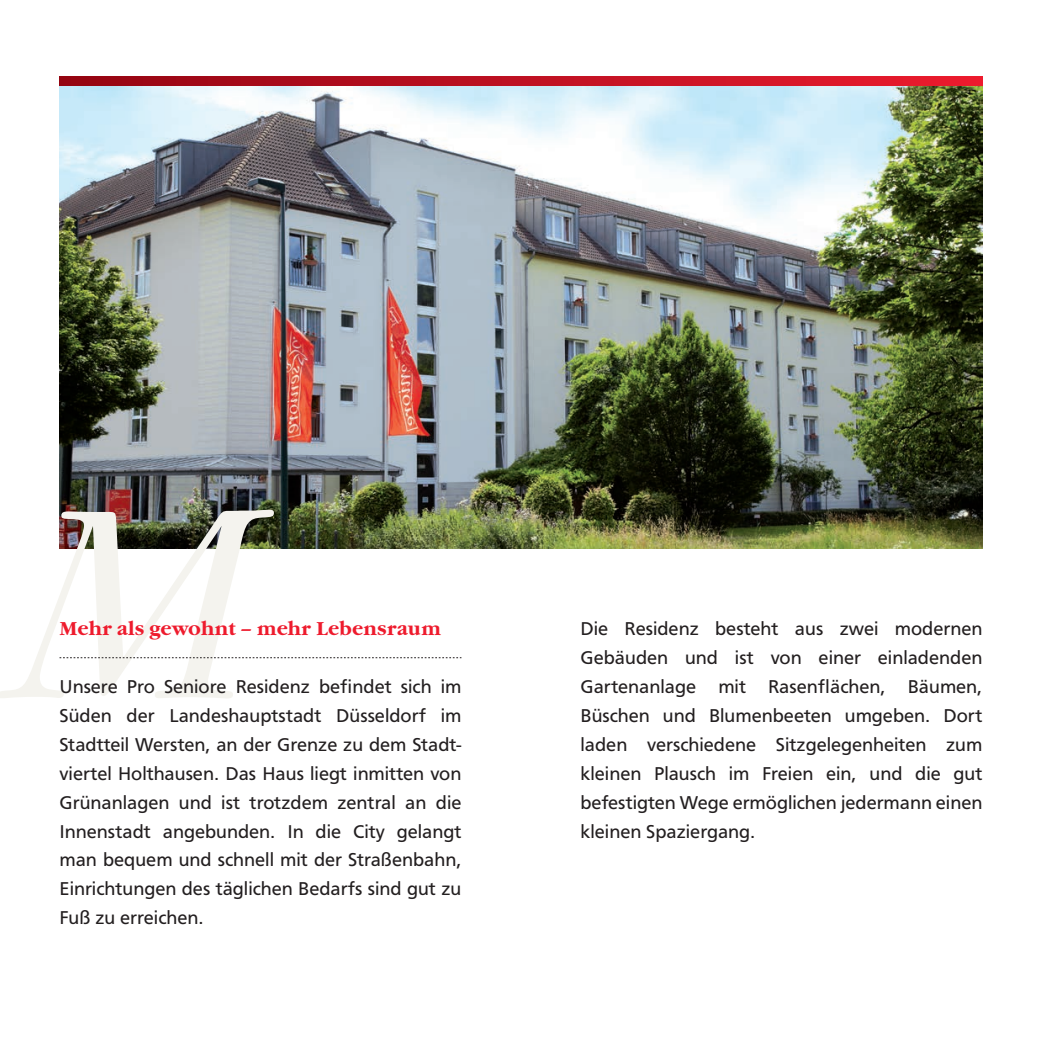
<style>
.page{position:relative;width:1042px;height:1042px;background:#fff}
.page>*{position:absolute;margin:0;border:0;box-sizing:border-box;transform-origin:0 0}
.t1{font:italic 300 280px "Garamond Itc T";color:#f4f3ee}
.t2{font:19.25px/28.9px "F015 T";color:#231f20;text-align:justify}
.t3{font:700 19.25px "Garamond Itc T";color:#ee1b2d}
</style>
<div class="page">
<svg style="left:60px;top:77px;width:922px;height:10px;background:#c02535"></svg>
<img style="left:60px;top:87px;width:922px;height:462px">
<svg style="left:60px;top:657px;width:401px;height:1px"></svg>
<h1 class="t1" style="left:9px;top:451px;width:249px">M</h1>
<p class="t3" style="left:60px;top:618px;width:383px">Mehr als gewohnt – mehr Lebensraum</p>
<p class="t2" style="left:60px;top:672px;width:403px">Unsere Pro Seniore Residenz befindet sich im Süden der Landeshauptstadt Düsseldorf im Stadtteil Wersten, an der Grenze zu dem Stadt&shy;viertel Holthausen. Das Haus liegt inmitten von Grünanlagen und ist trotzdem zentral an die Innenstadt angebunden. In die City gelangt man bequem und schnell mit der Straßenbahn, Einrichtungen des täglichen Bedarfs sind gut zu Fuß zu erreichen.</p>
<p class="t2" style="left:580px;top:615px;width:403px">Die Residenz besteht aus zwei modernen Gebäuden und ist von einer einladenden Gartenanlage mit Rasenflächen, Bäumen, Büschen und Blumenbeeten umgeben. Dort laden verschiedene Sitzgelegenheiten zum kleinen Plausch im Freien ein, und die gut befestigten Wege ermöglichen jedermann einen kleinen Spaziergang.</p>
</div>
